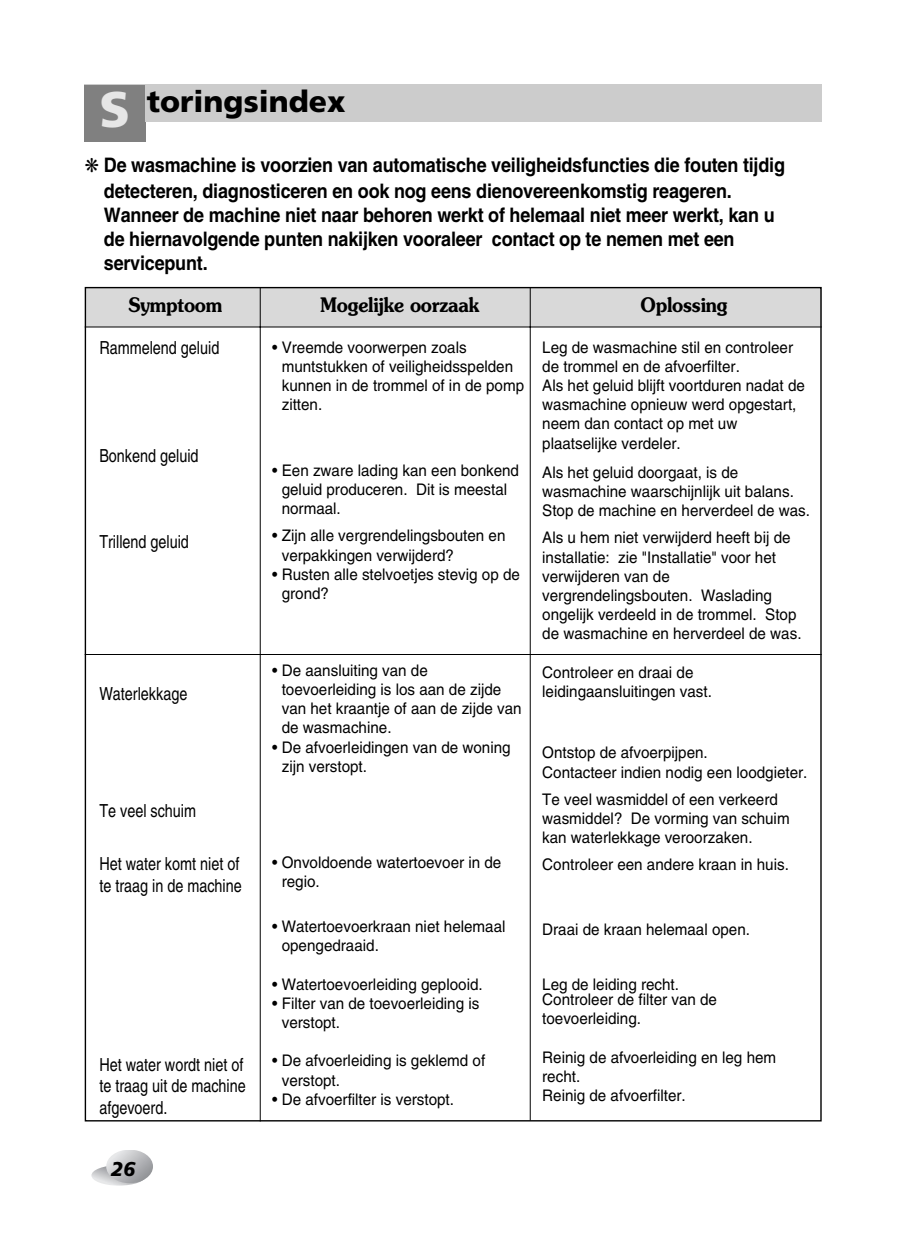
<style>
.page{position:relative;width:906px;height:1246px;background:#fff}
.page>*{position:absolute;margin:0;border:0;box-sizing:border-box;transform-origin:0 0}
.t1{font:900 30px "Frutiger";color:#000}
.t2{font:700 20px/24.4px "Helvetica";letter-spacing:-.01em;color:#000;scale:.9 1}
.t3{font:600 20px "Souvenir";letter-spacing:-.015em;color:#000;scale:.9 1}
.t4{font:italic 900 20px "Frutiger";color:#000}
.t5{font:18px/21.6px "Helvetica";color:#000;scale:.8 1}
.t6{font:16px/19.2px "Helvetica";color:#000;scale:.95 1}
.s1{font-size:50px;color:#e6e6e6}
</style>
<div class="page">
<svg style="left:91px;top:1165px;width:55px;height:21px"></svg>
<svg style="left:106px;top:1151px;width:47px;height:32px"></svg>
<div style="left:85px;top:85px;width:736px;height:37px;background:#ccc"></div>
<div style="left:85px;top:85px;width:60px;height:57px;background:#808080"></div>
<div style="left:86px;top:288px;width:736px;height:39px;background:#d9d9d9"></div>
<hr style="left:85px;top:326px;width:737px;height:2px;background:#000">
<hr style="left:85px;top:654px;width:737px;height:1px;background:#000">
<hr style="left:260px;top:287px;width:1px;height:835px;background:#000">
<hr style="left:530px;top:287px;width:1px;height:833px;background:#000">
<h1 class="t1" style="left:100px;top:89px;width:247px"><span class="s1">S</span> toringsindex</h1>
<p class="t2" style="left:104px;top:155px;width:758px;text-indent:-19px">❋ De wasmachine is voorzien van automatische veiligheidsfuncties die fouten tijdig detecteren, diagnosticeren en ook nog eens dienovereenkomstig reageren.<br>Wanneer de machine niet naar behoren werkt of helemaal niet meer werkt, kan u de hiernavolgende punten nakijken vooraleer contact op te nemen met een servicepunt.</p>
<p class="t3" style="left:128px;top:297px;width:106px">Symptoom</p>
<p class="t3" style="left:321px;top:297px;width:178px">Mogelijke oorzaak</p>
<p class="t3" style="left:641px;top:297px;width:98px">Oplossing</p>
<p class="t5" style="left:99px;top:339px;width:152px">Rammelend geluid</p>
<p class="t6" style="left:282px;top:339px;width:257px;text-indent:-10px">• Vreemde voorwerpen zoals muntstukken of veiligheidsspelden kunnen in de trommel of in de pomp zitten.</p>
<p class="t6" style="left:542px;top:339px;width:278px">Leg de wasmachine stil en controleer de trommel en de afvoerfilter.<br>Als het geluid blijft voortduren nadat de wasmachine opnieuw werd opgestart, neem dan contact op met uw plaatselijke verdeler.</p>
<p class="t6" style="left:542px;top:464px;width:283px">Als het geluid doorgaat, is de wasmachine waarschijnlijk uit balans.<br>Stop de machine en herverdeel de was.</p>
<p class="t6" style="left:542px;top:530px;width:274px">Als u hem niet verwijderd heeft bij de installatie: zie "Installatie" voor het verwijderen van de vergrendelingsbouten. Waslading ongelijk verdeeld in de trommel. Stop de wasmachine en herverdeel de was.</p>
<p class="t6" style="left:542px;top:664px;width:180px">Controleer en draai de leidingaansluitingen vast.</p>
<p class="t5" style="left:99px;top:447px;width:126px">Bonkend geluid</p>
<p class="t6" style="left:282px;top:462px;width:251px;text-indent:-10px">• Een zware lading kan een bonkend geluid produceren. Dit is meestal normaal.</p>
<p class="t6" style="left:282px;top:528px;width:237px;text-indent:-10px">• Zijn alle vergrendelingsbouten en verpakkingen verwijderd?</p>
<p class="t6" style="left:282px;top:566px;width:252px;text-indent:-10px">• Rusten alle stelvoetjes stevig op de grond?</p>
<p class="t5" style="left:99px;top:533px;width:114px">Trillend geluid</p>
<p class="t6" style="left:282px;top:662px;width:254px;text-indent:-10px">• De aansluiting van de toevoerleiding is los aan de zijde van het kraantje of aan de zijde van de wasmachine.</p>
<p class="t6" style="left:282px;top:739px;width:242px;text-indent:-10px">• De afvoerleidingen van de woning zijn verstopt.</p>
<p class="t5" style="left:99px;top:684px;width:112px">Waterlekkage</p>
<p class="t6" style="left:542px;top:745px;width:281px">Ontstop de afvoerpijpen.<br>Contacteer indien nodig een loodgieter.</p>
<p class="t6" style="left:542px;top:791px;width:262px">Te veel wasmiddel of een verkeerd wasmiddel? De vorming van schuim kan waterlekkage veroorzaken.</p>
<p class="t6" style="left:542px;top:857px;width:261px">Controleer een andere kraan in huis.</p>
<p class="t5" style="left:99px;top:802px;width:123px">Te veel schuim</p>
<p class="t5" style="left:99px;top:855px;width:180px">Het water komt niet of te traag in de machine</p>
<p class="t6" style="left:282px;top:854px;width:233px;text-indent:-10px">• Onvoldoende watertoevoer in de regio.</p>
<p class="t6" style="left:282px;top:918px;width:237px;text-indent:-10px">• Watertoevoerkraan niet helemaal opengedraaid.</p>
<p class="t6" style="left:272px;top:976px;width:223px">• Watertoevoerleiding geplooid.</p>
<p class="t6" style="left:282px;top:995px;width:209px;text-indent:-10px">• Filter van de toevoerleiding is verstopt.</p>
<p class="t6" style="left:282px;top:1053px;width:216px;text-indent:-10px">• De afvoerleiding is geklemd of verstopt.</p>
<p class="t6" style="left:272px;top:1091px;width:193px">• De afvoerfilter is verstopt.</p>
<p class="t6" style="left:542px;top:921px;width:220px">Draai de kraan helemaal open.</p>
<p class="t6" style="left:542px;top:978px;width:186px;line-height:15.2px">Leg de leiding recht.<br>Controleer de filter van de</p>
<p class="t6" style="left:542px;top:1011px;width:106px">toevoerleiding.</p>
<p class="t6" style="left:542px;top:1049px;width:248px">Reinig de afvoerleiding en leg hem recht.<br>Reinig de afvoerfilter.</p>
<p class="t5" style="left:99px;top:1055px;width:185px">Het water wordt niet of te traag uit de machine afgevoerd.</p>
<p class="t4" style="left:111px;top:1161px;width:26px">26</p>
</div>
